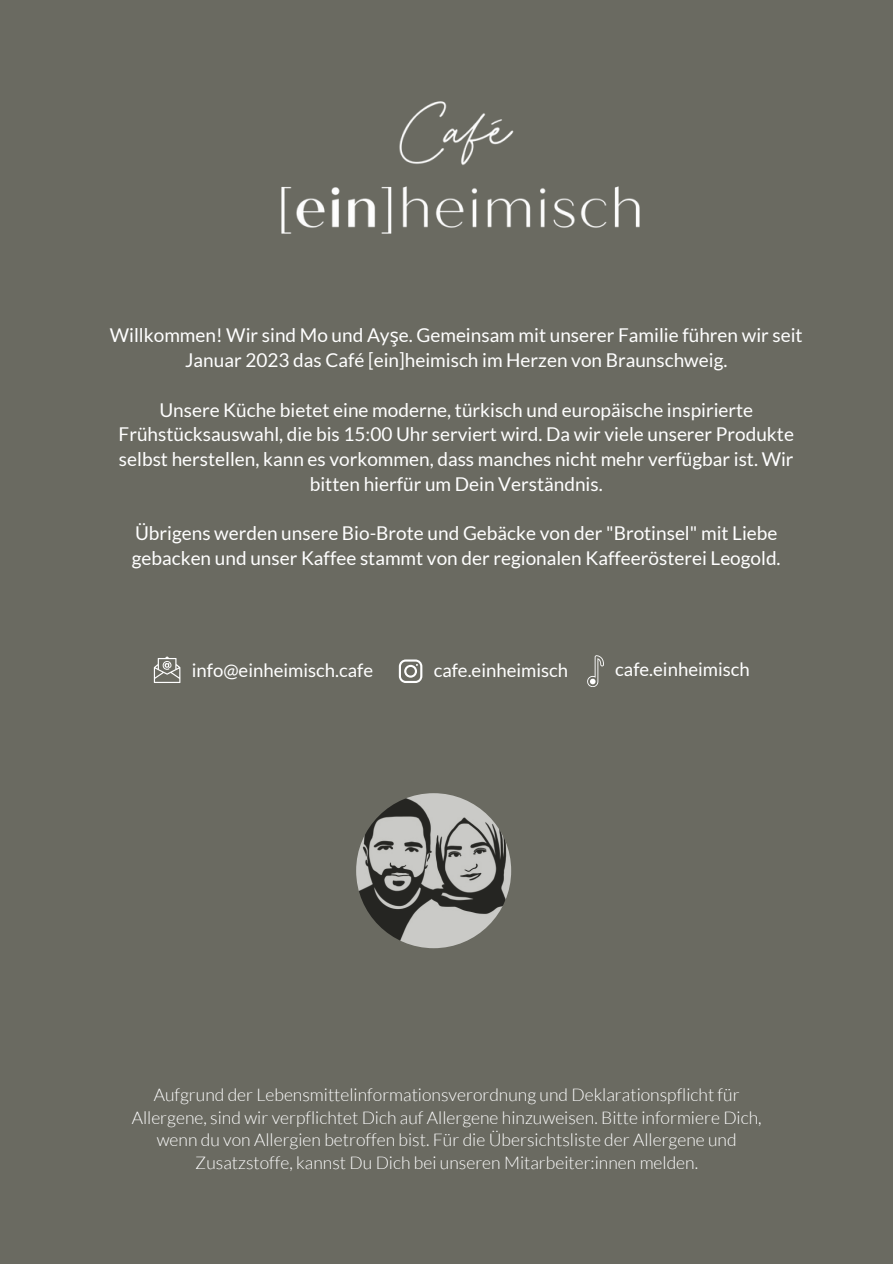
<style>
.page{position:relative;width:893px;height:1264px;background:#fff}
.page>*{position:absolute;margin:0;border:0;box-sizing:border-box;transform-origin:0 0}
.t1{font:19.05px/24.8px "Lato";color:#fff;text-align:center}
.t2{font:18.6px "Lato";color:#fff}
.t3{font:300 17.55px/22.5px "Lato";color:#fff;text-align:center}
.s1{font-family:"Noto Sans"}
</style>
<div class="page">
<div style="left:0;top:0;width:892px;height:1263px;background:#6a6a61"></div>
<img style="left:281px;top:101px;width:359px;height:133px">
<svg style="left:587px;top:655px;width:16px;height:31px"></svg>
<svg style="left:399px;top:659px;width:23px;height:24px"></svg>
<svg style="left:154px;top:656px;width:26px;height:27px"></svg>
<img style="left:356px;top:793px;width:155px;height:155px;border-radius:50%">
<p class="t1" style="left:110px;top:322px;width:694px">Willkommen! Wir sind Mo und Ay<span class="s1">ş</span>e. Gemeinsam mit unserer Familie führen wir seit<br>Januar 2023 das Café [ein]heimisch im Herzen von Braunschweig.</p>
<p class="t1" style="left:119px;top:397px;width:677px">Unsere Küche bietet eine moderne, türkisch und europäische inspirierte Frühstücksauswahl, die bis 15:00 Uhr serviert wird. Da wir viele unserer Produkte selbst herstellen, kann es vorkommen, dass manches nicht mehr verfügbar ist. Wir bitten hierfür um Dein Verständnis.</p>
<p class="t1" style="left:132px;top:520px;width:650px;text-align:left">Übrigens werden unsere Bio-Brote und Gebäcke von der "Brotinsel" mit Liebe gebacken und unser Kaffee stammt von der regionalen Kaffeerösterei Leogold.</p>
<p class="t2" style="left:192px;top:659px;width:183px">info@einheimisch.cafe</p>
<p class="t2" style="left:433px;top:659px;width:136px">cafe.einheimisch</p>
<p class="t2" style="left:615px;top:658px;width:136px">cafe.einheimisch</p>
<p class="t3" style="left:132px;top:1083px;width:631px">Aufgrund der Lebensmittelinformationsverordnung und Deklarationspflicht für Allergene, sind wir verpflichtet Dich auf Allergene hinzuweisen. Bitte informiere Dich, wenn du von Allergien betroffen bist. Für die Übersichtsliste der Allergene und Zusatzstoffe, kannst Du Dich bei unseren Mitarbeiter:innen melden.</p>
</div>
